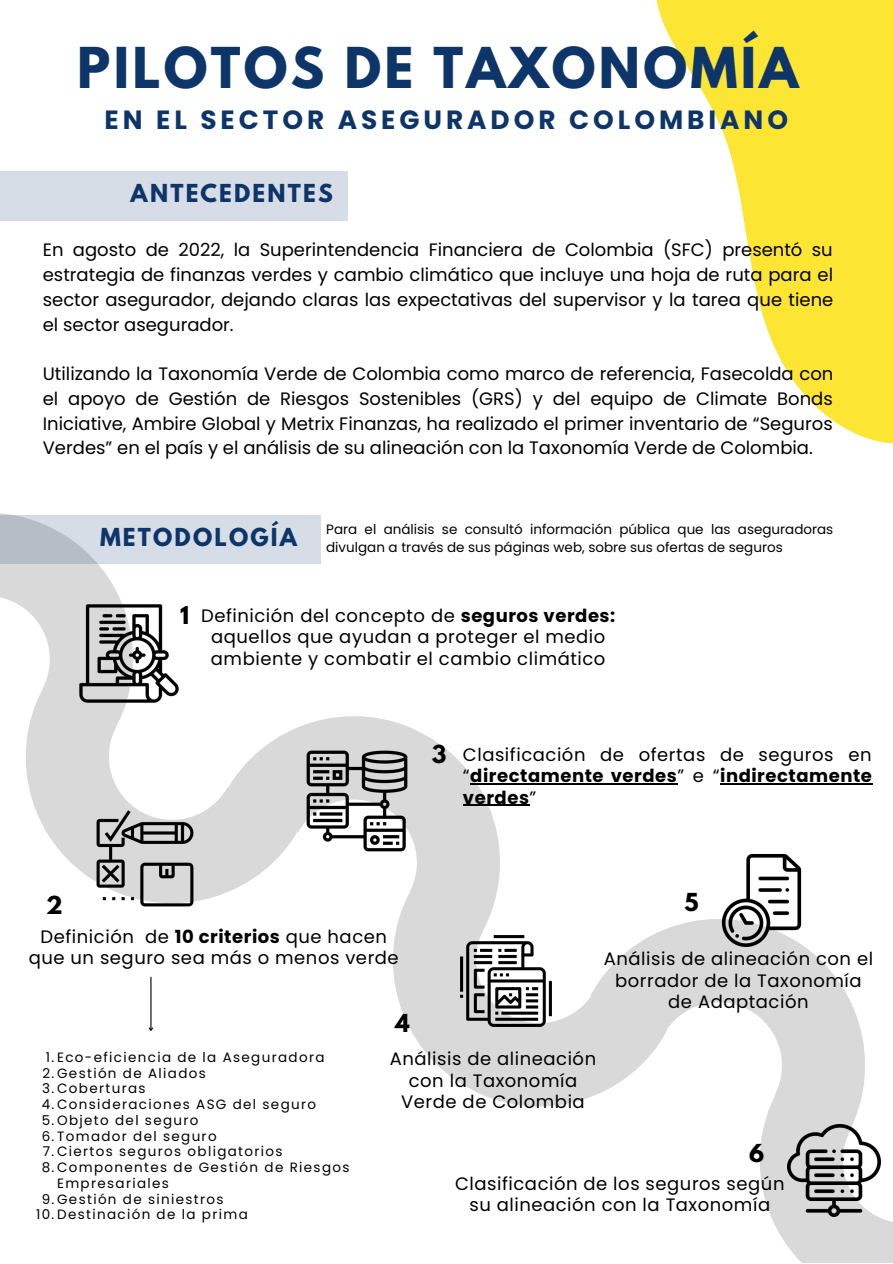
<style>
.page{position:relative;width:893px;height:1264px;background:#fff}
.page>*{position:absolute;margin:0;border:0;box-sizing:border-box;transform-origin:0 0}
.t1{font:700 49.8px "League Spartan";letter-spacing:.065em;color:#0e3569}
.t2{font:700 26.4px "Poppins";letter-spacing:.15em;color:#0e3569}
.t3{font:700 21.9px "League Spartan";letter-spacing:.1em;color:#0e3569}
.t4{font:700 21.9px "League Spartan";color:#000}
.t5{font:18px/21.3px "Poppins";letter-spacing:.03em;color:#000;text-align:center}
.t6{font:13.5px "Poppins";letter-spacing:.1em;color:#000}
.t7{font:13.5px/18px "Poppins";color:#000}
.s1{font-weight:700}
</style>
<div class="page">
<svg style="left:656px;top:0;width:236px;height:444px;fill:#fde534"></svg>
<div style="left:0;top:171px;width:348px;height:49px;background:#d7dde6"></div>
<svg style="left:393px;top:931px;width:197px;height:176px;fill:#d9d9d9"></svg>
<svg style="left:300px;top:716px;width:252px;height:215px"></svg>
<svg style="left:26px;top:727px;width:274px;height:175px;fill:#d9d9d9"></svg>
<svg style="left:0;top:513px;width:185px;height:215px"></svg>
<svg style="left:0;top:515px;width:321px;height:49px;background:#d0d6df"></svg>
<img style="left:305px;top:749px;width:103px;height:103px">
<img style="left:457px;top:932px;width:98px;height:97px">
<svg style="left:590px;top:919px;width:275px;height:178px;fill:#d9d9d9"></svg>
<img style="left:715px;top:854px;width:92px;height:92px">
<svg style="left:707px;top:1091px;width:185px;height:171px"></svg>
<img style="left:787px;top:1123px;width:93px;height:93px">
<img style="left:77px;top:601px;width:104px;height:104px">
<img style="left:95px;top:808px;width:99px;height:99px">
<hr style="left:470px;top:783px;width:207px;height:1px;background:#000">
<hr style="left:720px;top:783px;width:152px;height:1px;background:#000">
<hr style="left:463px;top:804px;width:66px;height:2px;background:#000">
<hr style="left:150px;top:976px;width:1px;height:54px;background:#000">
<svg style="left:148px;top:1026px;width:6px;height:5px"></svg>
<h1 class="t1" style="left:77px;top:43px;width:722px">PILOTOS DE TAXONOMÍA</h1>
<h2 class="t2" style="left:105px;top:101px;width:685px">EN EL SECTOR ASEGURADOR COLOMBIANO</h2>
<p class="t3" style="left:131px;top:182px;width:204px">ANTECEDENTES</p>
<p class="t5" style="left:43px;top:238px;width:792px;line-height:24.8px;text-align:justify">En agosto de 2022, la Superintendencia Financiera de Colombia (SFC) presentó su estrategia de finanzas verdes y cambio climático que incluye una hoja de ruta para el sector asegurador, dejando claras las expectativas del supervisor y la tarea que tiene el sector asegurador.</p>
<p class="t5" style="left:43px;top:361px;width:792px;line-height:24.8px;text-align:justify">Utilizando la Taxonomía Verde de Colombia como marco de referencia, Fasecolda con el apoyo de Gestión de Riesgos Sostenibles (GRS) y del equipo de Climate Bonds Iniciative, Ambire Global y Metrix Finanzas, ha realizado el primer inventario de “Seguros Verdes” en el país y el análisis de su alineación con la Taxonomía Verde de Colombia.</p>
<p class="t3" style="left:100px;top:526px;width:198px">METODOLOGÍA</p>
<p class="t7" style="left:326px;top:520px;width:508px">Para el análisis se consultó información pública que las aseguradoras divulgan a través de sus páginas web, sobre sus ofertas de seguros</p>
<p class="t4" style="left:46px;top:893px;width:18px">2</p>
<p class="t4" style="left:180px;top:604px;width:11px">1</p>
<p class="t5" style="left:201px;top:605px;width:416px">Definición del concepto de <span class="s1">seguros verdes: </span>aquellos que ayudan a proteger el medio ambiente y combatir el cambio climático</p>
<p class="t4" style="left:431px;top:743px;width:16px">3</p>
<p class="t5" style="left:463px;top:744px;width:410px;text-align:justify">Clasificación de ofertas de seguros en “<span class="s1">directamente verdes</span>” e “<span class="s1">indirectamente verdes</span>”</p>
<p class="t4" style="left:684px;top:891px;width:16px">5</p>
<p class="t5" style="left:29px;top:925px;width:371px">Definición de <span class="s1">10 criterios</span> que hacen que un seguro sea más o menos verde</p>
<p class="t4" style="left:395px;top:1011px;width:16px">4</p>
<p class="t5" style="left:603px;top:948px;width:271px">Análisis de alineación con el borrador de la Taxonomía de Adaptación</p>
<p class="t6" style="left:46px;top:1047px;width:280px">1.Eco-eficiencia de la Aseguradora</p>
<p class="t6" style="left:42px;top:1063px;width:165px">2.Gestión de Aliados</p>
<p class="t6" style="left:42px;top:1079px;width:105px">3.Coberturas</p>
<p class="t6" style="left:42px;top:1094px;width:276px">4.Consideraciones ASG del seguro</p>
<p class="t6" style="left:42px;top:1110px;width:158px">5.Objeto del seguro</p>
<p class="t6" style="left:42px;top:1126px;width:176px">6.Tomador del seguro</p>
<p class="t6" style="left:43px;top:1142px;width:241px">7.Ciertos seguros obligatorios</p>
<p class="t6" style="left:42px;top:1157px;width:309px">8.Componentes de Gestión de Riesgos</p>
<p class="t6" style="left:57px;top:1173px;width:113px">Empresariales</p>
<p class="t6" style="left:42px;top:1189px;width:183px">9.Gestión de siniestros</p>
<p class="t6" style="left:36px;top:1204px;width:213px">10.Destinación de la prima</p>
<p class="t5" style="left:390px;top:1048px;width:208px">Análisis de alineación con la Taxonomía<br>Verde de Colombia</p>
<p class="t4" style="left:749px;top:1142px;width:17px">6</p>
<p class="t5" style="left:455px;top:1172px;width:331px">Clasificación de los seguros según su alineación con la Taxonomía</p>
</div>
